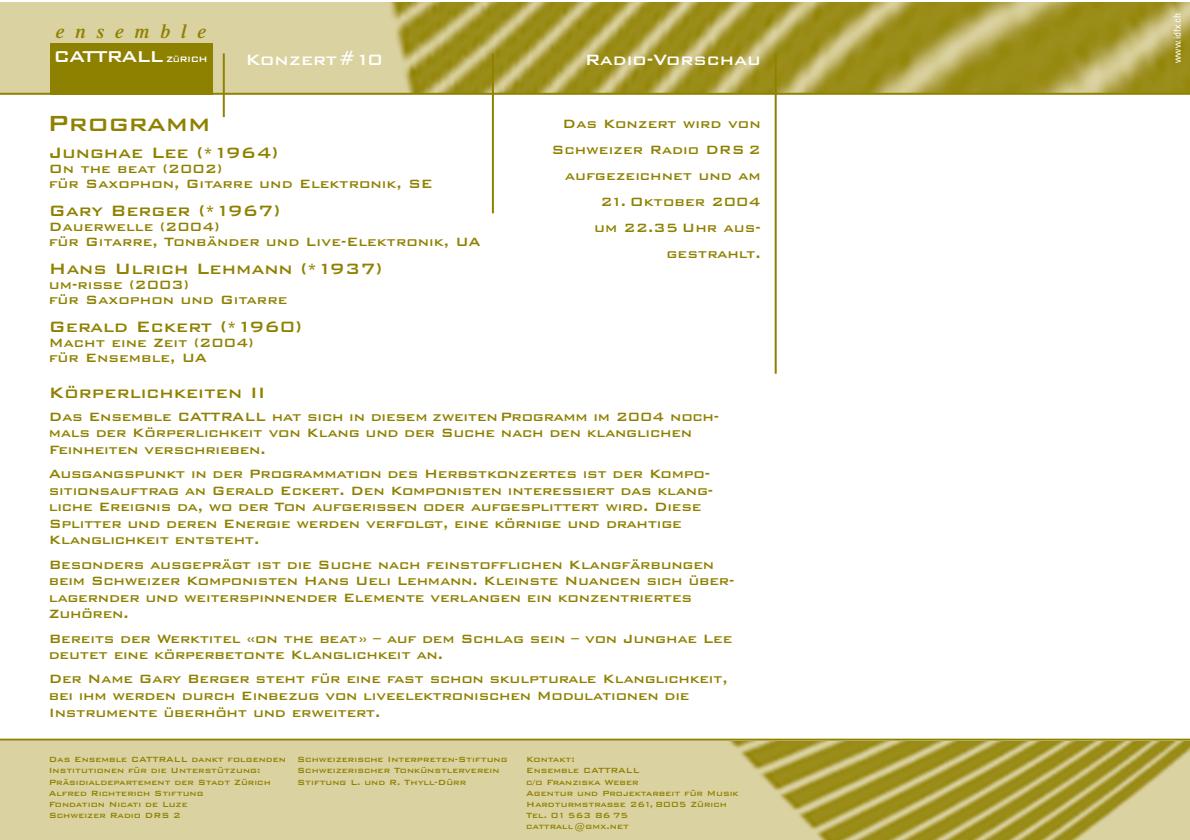
<style>
.page{position:relative;width:1190px;height:840px;background:#fff}
.page>*{position:absolute;margin:0;border:0;box-sizing:border-box;transform-origin:0 0}
.t1{font:500 29.2px "Bank Gothic BT";color:#8f8100}
.t2{font:500 21px "Bank Gothic BT";letter-spacing:-.055em;color:#fff}
.t3{font:500 20px "Bank Gothic BT";color:#8f8100}
.t4{font:500 20px "Bank Gothic BT";color:#fff}
.t5{font:italic 600 19.4px "Times";letter-spacing:.555em;color:#8f8100}
.t6{font:500 16px/16.6px "Bank Gothic BT";letter-spacing:-.015em;color:#8f8100}
.t7{font:500 10px/11.2px "Bank Gothic BT";color:#8f8100}
.t8{font:condensed 10px "Univers";color:#fff}
.s1{font-size:10.4px}
</style>
<div class="page">
<img style="left:0;top:2px;width:1190px;height:838px">
<div style="left:0;top:94px;width:1190px;height:646px;background:#fff"></div>
<hr style="left:0;top:93px;width:1190px;height:2px;background:#8f8100">
<hr style="left:0;top:739px;width:1190px;height:2px;background:#8f8100">
<hr style="left:492px;top:54px;width:2px;height:159px;background:#8f8100">
<hr style="left:775px;top:54px;width:2px;height:320px;background:#8f8100">
<hr style="left:223px;top:54px;width:2px;height:63px;background:#8f8100">
<div style="left:51px;top:43px;width:162px;height:52px;background:#8f8100"></div>
<p class="t5" style="left:56px;top:24px;width:152px">ensemble</p>
<h2 class="t2" style="left:54px;top:42px;width:156px">CATTRALL <span class="s1">ZüRICH</span></h2>
<p class="t4" style="left:246px;top:47px;width:139px">Konzert#10</p>
<p class="t4" style="left:585px;top:47px;width:178px">Radio-Vorschau</p>
<h1 class="t1" style="left:47px;top:104px;width:165px">Programm</h1>
<p class="t6" style="left:552px;top:109px;width:211px;line-height:26px;text-align:right">Das Konzert wird von<br>Schweizer Radio DRS 2 aufgezeichnet und am</p>
<p class="t6" style="left:594px;top:187px;width:168px;line-height:26px;text-align:right">21. Oktober 2004 um 22.35 Uhr aus&shy;gestrahlt.</p>
<p class="t3" style="left:49px;top:139px;width:231px">Junghae Lee (*1964)</p>
<p class="t6" style="left:49px;top:160px;width:386px;line-height:15px">On the beat (2002)<br>für Saxophon, Gitarre und Elektronik, SE</p>
<p class="t3" style="left:49px;top:197px;width:233px">Gary Berger (*1967)</p>
<p class="t6" style="left:49px;top:218px;width:434px;line-height:15px">Dauerwelle (2004)<br>für Gitarre, Tonbänder und Live-Elektronik, UA</p>
<p class="t3" style="left:49px;top:255px;width:335px">Hans Ulrich Lehmann (*1937)</p>
<p class="t6" style="left:49px;top:276px;width:240px;line-height:15px">um-risse (2003)<br>für Saxophon und Gitarre</p>
<p class="t3" style="left:49px;top:313px;width:255px">Gerald Eckert (*1960)</p>
<p class="t6" style="left:49px;top:334px;width:207px;line-height:15px">Macht eine Zeit (2004) für Ensemble, UA</p>
<p class="t3" style="left:49px;top:379px;width:218px">Körperlichkeiten II</p>
<p class="t6" style="left:49px;top:407px;width:672px">Das Ensemble CATTRALL hat sich in diesem zweitenProgramm im 2004 noch&shy;mals der Körperlichkeit von Klang und der Suche nach den klanglichen<br>Feinheiten verschrieben.</p>
<p class="t6" style="left:49px;top:464px;width:666px">Ausgangspunkt in der Programmation des Herbstkonzertes ist der Kompo&shy;sitionsauftrag an Gerald Eckert. Den Komponisten interessiert das klang&shy;liche Ereignis da, wo der Ton aufgerissen oder aufgesplittert wird. Diese Splitter und deren Energie werden verfolgt, eine körnige und drahtige Klanglichkeit entsteht.</p>
<p class="t6" style="left:49px;top:555px;width:687px">Besonders ausgeprägt ist die Suche nach feinstofflichen Klangfärbungen beim Schweizer Komponisten Hans Ueli Lehmann. Kleinste Nuancen sich über&shy;lagernder und weiterspinnender Elemente verlangen ein konzentriertes Zuhören.</p>
<p class="t6" style="left:49px;top:629px;width:685px">Bereits der Werktitel «on the beat» – auf dem Schlag sein – von Junghae Lee deutet eine körperbetonte Klanglichkeit an.</p>
<p class="t6" style="left:49px;top:669px;width:681px">Der Name Gary Berger steht für eine fast schon skulpturale Klanglichkeit, bei ihm werden durch Einbezug von liveelektronischen Modulationen die<br>Instrumente überhöht und erweitert.</p>
<p class="t7" style="left:49px;top:753px;width:239px">Das Ensemble CATTRALL dankt folgenden<br>Institutionen für die Unterstützung:<br>Präsidialdepartement der Stadt Zürich<br>Alfred Richterich Stiftung<br>Fondation Nicati de Luze<br>Schweizer Radio DRS 2</p>
<p class="t7" style="left:297px;top:753px;width:212px">Schweizerische Interpreten-Stiftung<br>Schweizerischer Tonkünstlerverein<br>Stiftung L. und R. Thyll-Dürr</p>
<p class="t7" style="left:526px;top:753px;width:214px">Kontakt:<br>Ensemble CATTRALL<br>c/o Franziska Weber<br>Agentur und Projektarbeit für Musik<br>Hardturmstrasse 261, 8005 Zürich<br>Tel. 01 563 86 75<br>cattrall@gmx.net</p>
<p class="t8" style="left:1174px;top:63px;width:52px;rotate:-90deg">www.idfx.ch</p>
</div>
